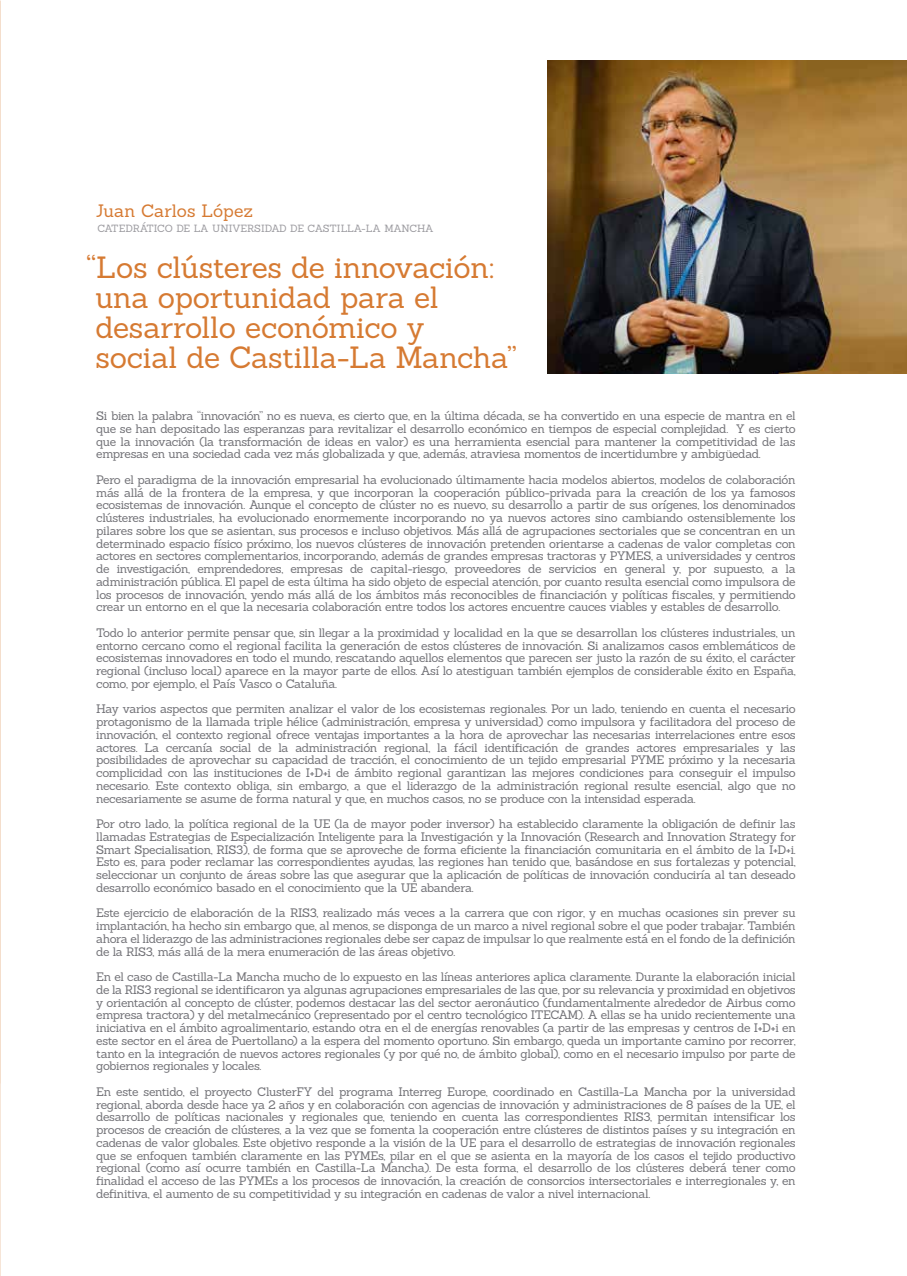
<style>
.page{position:relative;width:907px;height:1276px;background:#fff}
.page>*{position:absolute;margin:0;border:0;box-sizing:border-box;transform-origin:0 0}
.t1{font:30px/30px "Sanchez";letter-spacing:-.01em;color:#d67a32}
.t2{font:17.55px "Sanchez";letter-spacing:.005em;color:#d67a32}
.t3{font:12px/12.8px "Sanchez";letter-spacing:-.03em;color:#727277;text-align:justify}
.t4{font:10.2px "Sanchez";letter-spacing:-.025em;color:#9c9ba0}
</style>
<div class="page">
<svg style="left:0;top:470px;width:1px;height:805px"></svg>
<img style="left:547px;top:60px;width:359px;height:313px">
<h2 class="t2" style="left:96px;top:199px;width:158px">Juan Carlos López</h2>
<h1 class="t1" style="left:95px;top:252px;width:423px;text-indent:-9px">“Los clústeres de innovación: una oportunidad para el desarrollo económico y<br>social de Castilla-La Mancha”</h1>
<p class="t4" style="left:97px;top:221px;width:338px">CATEDRÁTICO DE LA UNIVERSIDAD DE CASTILLA-LA MANCHA</p>
<p class="t3" style="left:96px;top:409px;width:701px">Si bien la palabra “innovación” no es nueva, es cierto que, en la última década, se ha convertido en una especie de mantra en el que se han depositado las esperanzas para revitalizar el desarrollo económico en tiempos de especial complejidad. Y es cierto que la innovación (la transformación de ideas en valor) es una herramienta esencial para mantener la competitividad de las empresas en una sociedad cada vez más globalizada y que, además, atraviesa momentos de incertidumbre y ambigüedad.</p>
<p class="t3" style="left:96px;top:473px;width:701px">Pero el paradigma de la innovación empresarial ha evolucionado últimamente hacia modelos abiertos, modelos de colaboración más allá de la frontera de la empresa, y que incorporan la cooperación público-privada para la creación de los ya famosos ecosistemas de innovación. Aunque el concepto de clúster no es nuevo, su desarrollo a partir de sus orígenes, los denominados clústeres industriales, ha evolucionado enormemente incorporando no ya nuevos actores sino cambiando ostensiblemente los pilares sobre los que se asientan, sus procesos e incluso objetivos. Más allá de agrupaciones sectoriales que se concentran en un determinado espacio físico próximo, los nuevos clústeres de innovación pretenden orientarse a cadenas de valor completas con actores en sectores complementarios, incorporando, además de grandes empresas tractoras y PYMES, a universidades y centros de investigación, emprendedores, empresas de capital-riesgo, proveedores de servicios en general y, por supuesto, a la administración pública. El papel de esta última ha sido objeto de especial atención, por cuanto resulta esencial como impulsora de los procesos de innovación, yendo más allá de los ámbitos más reconocibles de financiación y políticas fiscales, y permitiendo crear un entorno en el que la necesaria colaboración entre todos los actores encuentre cauces viables y estables de desarrollo.</p>
<p class="t3" style="left:96px;top:626px;width:701px">Todo lo anterior permite pensar que, sin llegar a la proximidad y localidad en la que se desarrollan los clústeres industriales, un entorno cercano como el regional facilita la generación de estos clústeres de innovación. Si analizamos casos emblemáticos de ecosistemas innovadores en todo el mundo, rescatando aquellos elementos que parecen ser justo la razón de su éxito, el carácter regional (incluso local) aparece en la mayor parte de ellos. Así lo atestiguan también ejemplos de considerable éxito en España, como, por ejemplo, el País Vasco o Cataluña.</p>
<p class="t3" style="left:96px;top:702px;width:701px">Hay varios aspectos que permiten analizar el valor de los ecosistemas regionales. Por un lado, teniendo en cuenta el necesario protagonismo de la llamada triple hélice (administración, empresa y universidad) como impulsora y facilitadora del proceso de innovación, el contexto regional ofrece ventajas importantes a la hora de aprovechar las necesarias interrelaciones entre esos actores. La cercanía social de la administración regional, la fácil identificación de grandes actores empresariales y las posibilidades de aprovechar su capacidad de tracción, el conocimiento de un tejido empresarial PYME próximo y la necesaria complicidad con las instituciones de I+D+i de ámbito regional garantizan las mejores condiciones para conseguir el impulso necesario. Este contexto obliga, sin embargo, a que el liderazgo de la administración regional resulte esencial, algo que no necesariamente se asume de forma natural y que, en muchos casos, no se produce con la intensidad esperada.</p>
<p class="t3" style="left:96px;top:817px;width:701px">Por otro lado, la política regional de la UE (la de mayor poder inversor) ha establecido claramente la obligación de definir las llamadas Estrategias de Especialización Inteligente para la Investigación y la Innovación (Research and Innovation Strategy for Smart Specialisation, RIS3), de forma que se aproveche de forma eficiente la financiación comunitaria en el ámbito de la I+D+i.<br>Esto es, para poder reclamar las correspondientes ayudas, las regiones han tenido que, basándose en sus fortalezas y potencial, seleccionar un conjunto de áreas sobre las que asegurar que la aplicación de políticas de innovación conduciría al tan deseado desarrollo económico basado en el conocimiento que la UE abandera.</p>
<p class="t3" style="left:96px;top:906px;width:701px">Este ejercicio de elaboración de la RIS3, realizado más veces a la carrera que con rigor, y en muchas ocasiones sin prever su implantación, ha hecho sin embargo que, al menos, se disponga de un marco a nivel regional sobre el que poder trabajar. También ahora el liderazgo de las administraciones regionales debe ser capaz de impulsar lo que realmente está en el fondo de la definición de la RIS3, más allá de la mera enumeración de las áreas objetivo.</p>
<p class="t3" style="left:96px;top:970px;width:701px">En el caso de Castilla-La Mancha mucho de lo expuesto en las líneas anteriores aplica claramente. Durante la elaboración inicial de la RIS3 regional se identificaron ya algunas agrupaciones empresariales de las que, por su relevancia y proximidad en objetivos y orientación al concepto de clúster, podemos destacar las del sector aeronáutico (fundamentalmente alrededor de Airbus como empresa tractora) y del metalmecánico (representado por el centro tecnológico ITECAM). A ellas se ha unido recientemente una iniciativa en el ámbito agroalimentario, estando otra en el de energías renovables (a partir de las empresas y centros de I+D+i en este sector en el área de Puertollano) a la espera del momento oportuno. Sin embargo, queda un importante camino por recorrer, tanto en la integración de nuevos actores regionales (y por qué no, de ámbito global), como en el necesario impulso por parte de gobiernos regionales y locales.</p>
<p class="t3" style="left:96px;top:1085px;width:701px">En este sentido, el proyecto ClusterFY del programa Interreg Europe, coordinado en Castilla-La Mancha por la universidad regional, aborda desde hace ya 2 años y en colaboración con agencias de innovación y administraciones de 8 países de la UE, el desarrollo de políticas nacionales y regionales que, teniendo en cuenta las correspondientes RIS3, permitan intensificar los procesos de creación de clústeres, a la vez que se fomenta la cooperación entre clústeres de distintos países y su integración en cadenas de valor globales. Este objetivo responde a la visión de la UE para el desarrollo de estrategias de innovación regionales que se enfoquen también claramente en las PYMEs, pilar en el que se asienta en la mayoría de los casos el tejido productivo regional (como así ocurre también en Castilla-La Mancha). De esta forma, el desarrollo de los clústeres deberá tener como finalidad el acceso de las PYMEs a los procesos de innovación, la creación de consorcios intersectoriales e interregionales y, en definitiva, el aumento de su competitividad y su integración en cadenas de valor a nivel internacional.</p>
</div>
